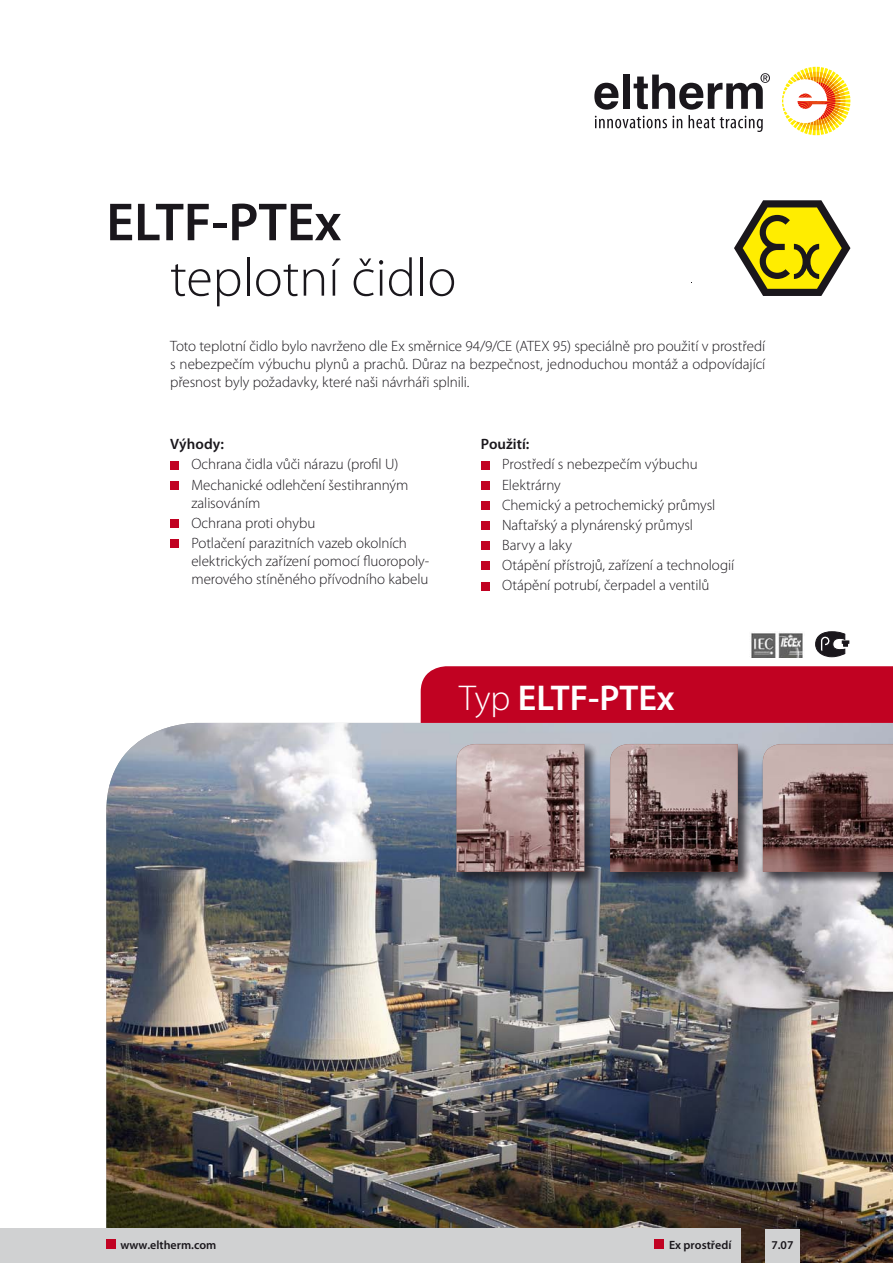
<style>
.page{position:relative;width:893px;height:1263px;background:#fff}
.page>*{position:absolute;margin:0;border:0;box-sizing:border-box;transform-origin:0 0}
.t1{font:300 54px "Myriad Pro";color:#1a171c}
.t2{font:600 54px "Myriad Pro";color:#1a171c}
.t3{font:600 36px "Myriad Pro";color:#fff}
.Absatzformat_1{font:300 15px/18px "Myriad Pro";letter-spacing:-.005em;color:#1a171c}
.Absatzformat_1-2{font:600 15px "Myriad Pro";letter-spacing:.005em;color:#1a171c}
.t4{font:600 12px "Myriad Pro";color:#1a171c}
.s1{font-weight:300}
</style>
<div class="page">
<svg style="left:782px;top:67px;width:68px;height:68px"></svg>
<svg style="left:594px;top:73px;width:176px;height:59px"></svg>
<div style="left:421px;top:666px;width:472px;height:57px;background:#c10222"></div>
<img style="left:106px;top:723px;width:787px;height:540px">
<div style="left:454px;top:742px;width:145px;height:144px;background:#1a171c;opacity:.5"></div>
<img style="left:457px;top:744px;width:127px;height:128px">
<div style="left:608px;top:742px;width:144px;height:144px;background:#1a171c;opacity:.5"></div>
<img style="left:610px;top:744px;width:128px;height:128px">
<div style="left:761px;top:742px;width:132px;height:144px;background:#1a171c;opacity:.5"></div>
<img style="left:763px;top:744px;width:130px;height:128px">
<svg style="left:734px;top:200px;width:116px;height:96px"></svg>
<svg style="left:815px;top:631px;width:34px;height:26px"></svg>
<div style="left:170px;top:461px;width:8px;height:8px;background:#c10222"></div>
<div style="left:170px;top:481px;width:8px;height:8px;background:#c10222"></div>
<div style="left:170px;top:519px;width:8px;height:9px;background:#c10222"></div>
<div style="left:170px;top:539px;width:8px;height:9px;background:#c10222"></div>
<div style="left:481px;top:461px;width:8px;height:8px;background:#c10222"></div>
<div style="left:481px;top:481px;width:8px;height:8px;background:#c10222"></div>
<div style="left:481px;top:501px;width:8px;height:9px;background:#c10222"></div>
<div style="left:481px;top:521px;width:8px;height:9px;background:#c10222"></div>
<div style="left:481px;top:542px;width:8px;height:8px;background:#c10222"></div>
<div style="left:481px;top:562px;width:8px;height:8px;background:#c10222"></div>
<div style="left:481px;top:582px;width:8px;height:8px;background:#c10222"></div>
<img style="left:751px;top:632px;width:52px;height:25px">
<div style="left:765px;top:1229px;width:34px;height:34px;background:#d0d1d2"></div>
<div style="left:0;top:1229px;width:740px;height:34px;background:#d0d1d2"></div>
<div style="left:655px;top:1239px;width:9px;height:10px;background:#c10222"></div>
<div style="left:106px;top:1239px;width:9px;height:10px;background:#c10222"></div>
<p class="t2" style="left:106px;top:188px;width:237px">ELTF-PTEx</p>
<p class="t1" style="left:170px;top:245px;width:288px">teplotní čidlo</p>
<p class="Absatzformat_1" style="left:170px;top:337px;width:597px;text-align:justify">Toto teplotní čidlo bylo navrženo dle Ex směrnice 94/9/CE (ATEX 95) speciálně pro použití v prostředí s nebezpečím výbuchu plynů a prachů. Důraz na bezpečnost, jednoduchou montáž a odpovídající přesnost byly požadavky, které naši návrháři splnili.</p>
<p class="Absatzformat_1-2" style="left:170px;top:435px;width:55px">Výhody:</p>
<p class="Absatzformat_1" style="left:191px;top:455px;width:208px">Ochrana čidla vůči nárazu (profil U)</p>
<p class="Absatzformat_1" style="left:191px;top:475px;width:219px">Mechanické odlehčení šestihranným zalisováním</p>
<p class="Absatzformat_1" style="left:191px;top:513px;width:125px">Ochrana proti ohybu</p>
<p class="Absatzformat_1" style="left:191px;top:534px;width:240px">Potlačení parazitních vazeb okolních elektrických zařízení pomocí fluoropoly&shy;merového stíněného přívodního kabelu</p>
<p class="Absatzformat_1-2" style="left:481px;top:435px;width:50px">Použití:</p>
<p class="Absatzformat_1" style="left:502px;top:455px;width:197px">Prostředí s nebezpečím výbuchu</p>
<p class="Absatzformat_1" style="left:502px;top:475px;width:60px">Elektrárny</p>
<p class="Absatzformat_1" style="left:502px;top:495px;width:215px">Chemický a petrochemický průmysl</p>
<p class="Absatzformat_1" style="left:502px;top:516px;width:192px">Naftařský a plynárenský průmysl</p>
<p class="Absatzformat_1" style="left:502px;top:536px;width:71px">Barvy a laky</p>
<p class="Absatzformat_1" style="left:502px;top:556px;width:234px">Otápění přístrojů, zařízení a technologií</p>
<p class="Absatzformat_1" style="left:502px;top:576px;width:209px">Otápění potrubí, čerpadel a ventilů</p>
<p class="t3" style="left:459px;top:674px;width:217px"><span class="s1">Typ</span> ELTF-PTEx</p>
<p class="t4" style="left:120px;top:1237px;width:97px">www.eltherm.com</p>
<p class="t4" style="left:669px;top:1237px;width:64px">Ex prostředí</p>
<p class="t4" style="left:771px;top:1237px;width:24px">7.07</p>
</div>
